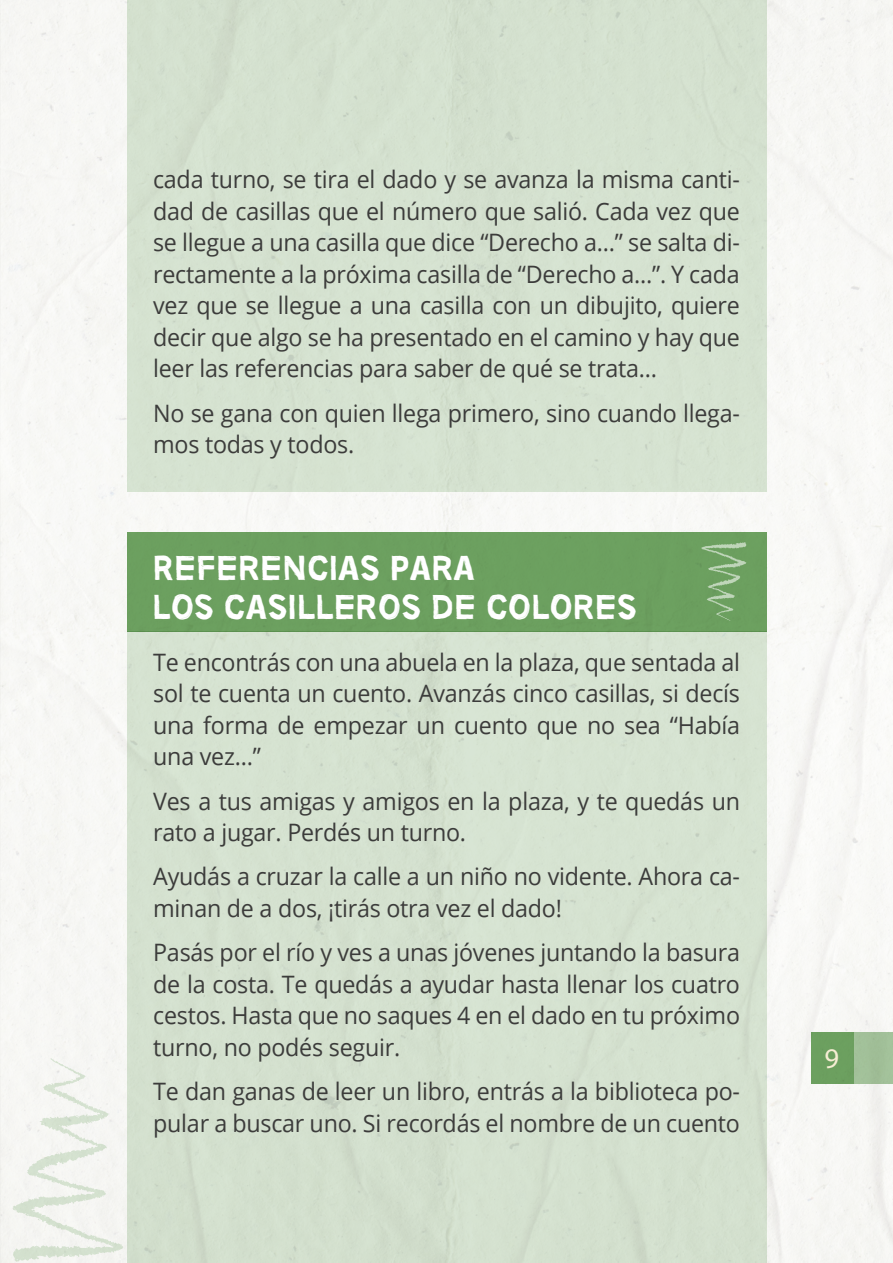
<style>
.page{position:relative;width:893px;height:1263px;background:#f8f8f5}
.page>*{position:absolute;margin:0;border:0;box-sizing:border-box;transform-origin:0 0}
.t1{font:34.5px/39px "No more lies";letter-spacing:.05em;color:#fff}
.t2{font:28.5px "Myriad Pro";color:#f6edd4}
.t3{font:24px/31.5px "Open Sans";letter-spacing:-.01em;color:#3c3c3b}
</style>
<div class="page">
<div style="left:812px;top:1032px;width:42px;height:52px;background:#6fa463"></div>
<div style="left:854px;top:1032px;width:39px;height:52px;background:#a2c099"></div>
<div style="left:127px;top:531px;width:640px;height:100px;background:#6fa463"></div>
<div style="left:127px;top:631px;width:640px;height:632px;background:#d5e1d0"></div>
<div style="left:127px;top:0;width:640px;height:491px;background:#d5e2d0"></div>
<svg style="left:701px;top:542px;width:45px;height:79px"></svg>
<svg style="left:13px;top:1058px;width:110px;height:204px"></svg>
<p class="t3" style="left:153px;top:163px;width:588px;text-align:justify">cada turno, se tira el dado y se avanza la misma canti&shy;dad de casillas que el número que salió. Cada vez que se llegue a una casilla que dice “Derecho a…” se salta di&shy;rectamente a la próxima casilla de “Derecho a…”. Y cada vez que se llegue a una casilla con un dibujito, quiere decir que algo se ha presentado en el camino y hay que leer las referencias para saber de qué se trata…</p>
<p class="t3" style="left:153px;top:397px;width:588px">No se gana con quien llega primero, sino cuando llega&shy;mos todas y todos.</p>
<h1 class="t1" style="left:153px;top:550px;width:484px">REFERENCIAS PARA<br>LOS CASILLEROS DE COLORES</h1>
<p class="t3" style="left:153px;top:646px;width:588px;text-align:justify">Te encontrás con una abuela en la plaza, que sentada al sol te cuenta un cuento. Avanzás cinco casillas, si decís una forma de empezar un cuento que no sea “Había una vez…”</p>
<p class="t3" style="left:153px;top:785px;width:588px">Ves a tus amigas y amigos en la plaza, y te quedás un rato a jugar. Perdés un turno.</p>
<p class="t3" style="left:153px;top:860px;width:588px">Ayudás a cruzar la calle a un niño no vidente. Ahora ca&shy;minan de a dos, ¡tirás otra vez el dado!</p>
<p class="t3" style="left:153px;top:936px;width:588px;text-align:justify">Pasás por el río y ves a unas jóvenes juntando la basura de la costa. Te quedás a ayudar hasta llenar los cuatro cestos. Hasta que no saques 4 en el dado en tu próximo turno, no podés seguir.</p>
<p class="t3" style="left:153px;top:1075px;width:588px">Te dan ganas de leer un libro, entrás a la biblioteca po&shy;pular a buscar uno. Si recordás el nombre de un cuento</p>
<p class="t2" style="left:824px;top:1041px;width:16px">9</p>
</div>
